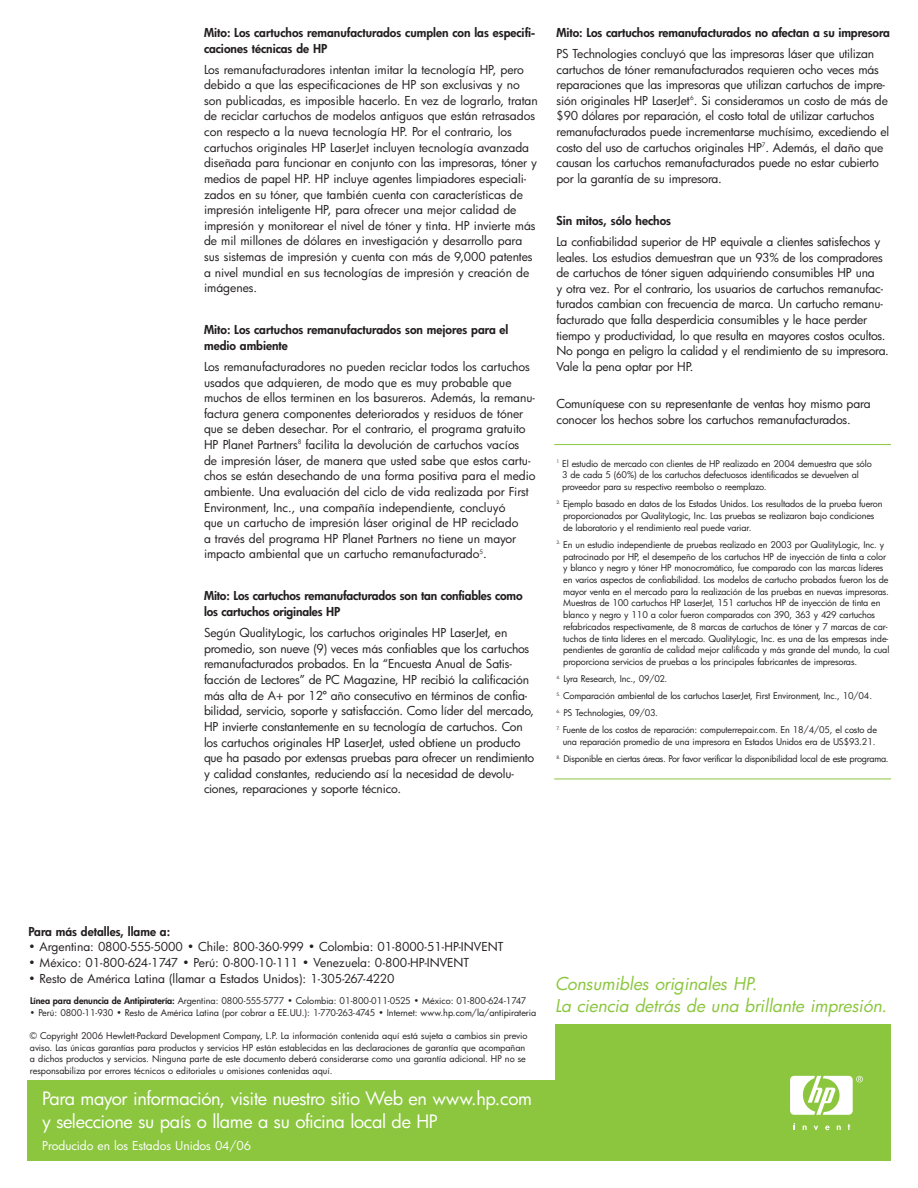
<style>
.page{position:relative;width:918px;height:1188px;background:#fff}
.page>*{position:absolute;margin:0;border:0;box-sizing:border-box;transform-origin:0 0}
.t1{font:18px/22.5px "Futura";letter-spacing:-.02em;color:#fff}
.t2{font:italic 17.25px/22.5px "Futura";color:#8bc63e}
.t3{font:12px/15.6px "Futura";letter-spacing:-.01em;color:#231f20}
.t4{font:800 12px/15.6px "Futura";color:#231f20}
.t5{font:12px "Futura";letter-spacing:-.005em;color:#fff}
.t6{font:9px/11.7px "Futura";letter-spacing:-.01em;color:#231f20}
.t7{font:9px "Futura";letter-spacing:-.03em;color:#231f20}
.s1{font-weight:800}
</style>
<div class="page">
<hr style="left:554px;top:444px;width:337px;height:1px;background:#8bc63e">
<hr style="left:554px;top:779px;width:337px;height:1px;background:#8bc63e">
<div style="left:556px;top:1024px;width:335px;height:137px;background:#8bc63e"></div>
<div style="left:27px;top:1080px;width:553px;height:81px;background:#8bc63e"></div>
<svg style="left:814px;top:1126px;width:4px;height:4px"></svg>
<svg style="left:803px;top:1125px;width:4px;height:5px"></svg>
<svg style="left:837px;top:1125px;width:4px;height:5px"></svg>
<svg style="left:825px;top:1126px;width:5px;height:4px"></svg>
<svg style="left:848px;top:1124px;width:2px;height:6px"></svg>
<svg style="left:790px;top:1076px;width:73px;height:39px"></svg>
<p class="t4" style="left:204px;top:26px;width:333px">Mito: Los cartuchos remanufacturados cumplen con las especifi&shy;caciones técnicas de HP</p>
<p class="t3" style="left:204px;top:62px;width:335px">Los remanufacturadores intentan imitar la tecnología HP, pero debido a que las especificaciones de HP son exclusivas y no son publicadas, es imposible hacerlo. En vez de lograrlo, tratan de reciclar cartuchos de modelos antiguos que están retrasados con respecto a la nueva tecnología HP. Por el contrario, los cartuchos originales HP LaserJet incluyen tecnología avanzada diseñada para funcionar en conjunto con las impresoras, tóner y medios de papel HP. HP incluye agentes limpiadores especiali&shy;zados en su tóner, que también cuenta con características de impresión inteligente HP, para ofrecer una mejor calidad de impresión y monitorear el nivel de tóner y tinta. HP invierte más de mil millones de dólares en investigación y desarrollo para sus sistemas de impresión y cuenta con más de 9,000 patentes a nivel mundial en sus tecnologías de impresión y creación de imágenes.</p>
<p class="t4" style="left:204px;top:323px;width:306px">Mito: Los cartuchos remanufacturados son mejores para el medio ambiente</p>
<p class="t3" style="left:204px;top:360px;width:333px">Los remanufacturadores no pueden reciclar todos los cartuchos usados que adquieren, de modo que es muy probable que muchos de ellos terminen en los basureros. Además, la remanu&shy;factura genera componentes deteriorados y residuos de tóner que se deben desechar. Por el contrario, el programa gratuito HP Planet Partners<sup>8</sup> facilita la devolución de cartuchos vacíos de impresión láser, de manera que usted sabe que estos cartu&shy;chos se están desechando de una forma positiva para el medio ambiente. Una evaluación del ciclo de vida realizada por First Environment, Inc., una compañía independiente, concluyó<br>que un cartucho de impresión láser original de HP reciclado<br>a través del programa HP Planet Partners no tiene un mayor impacto ambiental que un cartucho remanufacturado<sup>5</sup>.</p>
<p class="t4" style="left:204px;top:589px;width:320px">Mito: Los cartuchos remanufacturados son tan confiables como los cartuchos originales HP</p>
<p class="t3" style="left:204px;top:626px;width:332px">Según QualityLogic, los cartuchos originales HP LaserJet, en promedio, son nueve (9) veces más confiables que los cartuchos remanufacturados probados. En la “Encuesta Anual de Satis&shy;facción de Lectores” de PC Magazine, HP recibió la calificación más alta de A+ por 12º año consecutivo en términos de confia&shy;bilidad, servicio, soporte y satisfacción. Como líder del mercado, HP invierte constantemente en su tecnología de cartuchos. Con los cartuchos originales HP LaserJet, usted obtiene un producto que ha pasado por extensas pruebas para ofrecer un rendimiento y calidad constantes, reduciendo así la necesidad de devolu&shy;ciones, reparaciones y soporte técnico.</p>
<p class="t4" style="left:556px;top:26px;width:335px">Mito: Los cartuchos remanufacturados no afectan a su impresora</p>
<p class="t3" style="left:556px;top:47px;width:334px">PS Technologies concluyó que las impresoras láser que utilizan cartuchos de tóner remanufacturados requieren ocho veces más reparaciones que las impresoras que utilizan cartuchos de impre&shy;sión originales HP LaserJet<sup>6</sup>. Si consideramos un costo de más de $90 dólares por reparación, el costo total de utilizar cartuchos remanufacturados puede incrementarse muchísimo, excediendo el costo del uso de cartuchos originales HP<sup>7</sup>. Además, el daño que causan los cartuchos remanufacturados puede no estar cubierto por la garantía de su impresora.</p>
<p class="t4" style="left:556px;top:214px;width:116px">Sin mitos, sólo hechos</p>
<p class="t3" style="left:556px;top:235px;width:334px">La confiabilidad superior de HP equivale a clientes satisfechos y leales. Los estudios demuestran que un 93% de los compradores de cartuchos de tóner siguen adquiriendo consumibles HP una<br>y otra vez. Por el contrario, los usuarios de cartuchos remanufac&shy;turados cambian con frecuencia de marca. Un cartucho remanu&shy;facturado que falla desperdicia consumibles y le hace perder tiempo y productividad, lo que resulta en mayores costos ocultos.<br>No ponga en peligro la calidad y el rendimiento de su impresora.<br>Vale la pena optar por HP.</p>
<p class="t3" style="left:557px;top:396px;width:316px;line-height:16.8px">Comuníquese con su representante de ventas hoy mismo para conocer los hechos sobre los cartuchos remanufacturados.</p>
<p class="t6" style="left:562px;top:458px;width:311px;text-indent:-6px"><sup>1</sup> El estudio de mercado con clientes de HP realizado en 2004 demuestra que sólo<br>3 de cada 5 (60%) de los cartuchos defectuosos identificados se devuelven al proveedor para su respectivo reembolso o reemplazo.</p>
<p class="t6" style="left:563px;top:499px;width:321px;text-indent:-7px"><sup>2.</sup> Ejemplo basado en datos de los Estados Unidos. Los resultados de la prueba fueron proporcionados por QualityLogic, Inc. Las pruebas se realizaron bajo condiciones de laboratorio y el rendimiento real puede variar.</p>
<p class="t6" style="left:563px;top:539px;width:328px;text-indent:-7px"><sup>3.</sup> En un estudio independiente de pruebas realizado en 2003 por QualityLogic, Inc. y patrocinado por HP, el desempeño de los cartuchos HP de inyección de tinta a color y blanco y negro y tóner HP monocromático, fue comparado con las marcas líderes en varios aspectos de confiabilidad. Los modelos de cartucho probados fueron los de mayor venta en el mercado para la realización de las pruebas en nuevas impresoras.<br>Muestras de 100 cartuchos HP LaserJet, 151 cartuchos HP de inyección de tinta en blanco y negro y 110 a color fueron comparados con 390, 363 y 429 cartuchos refabricados respectivamente, de 8 marcas de cartuchos de tóner y 7 marcas de car&shy;tuchos de tinta líderes en el mercado. QualityLogic, Inc. es una de las empresas inde&shy;pendientes de garantía de calidad mejor calificada y más grande del mundo, la cual proporciona servicios de pruebas a los principales fabricantes de impresoras.</p>
<p class="t7" style="left:556px;top:675px;width:112px"><sup>4.</sup> Lyra Research, Inc., 09/02.</p>
<p class="t6" style="left:556px;top:691px;width:317px"><sup>5.</sup> Comparación ambiental de los cartuchos LaserJet, First Environment, Inc., 10/04.</p>
<p class="t6" style="left:556px;top:708px;width:103px"><sup>6.</sup> PS Technologies, 09/03.</p>
<p class="t6" style="left:556px;top:725px;width:322px;text-align:center"><sup>7.</sup> Fuente de los costos de reparación: computerrepair.com. En 18/4/05, el costo de una reparación promedio de una impresora en Estados Unidos era de US$93.21.</p>
<p class="t6" style="left:556px;top:754px;width:334px"><sup>8.</sup> Disponible en ciertas áreas. Por favor verificar la disponibilidad local de este programa.</p>
<p class="t4" style="left:28px;top:925px;width:143px">Para más detalles, llame a:</p>
<p class="t3" style="left:28px;top:940px;width:476px">• Argentina: 0800-555-5000 • Chile: 800-360-999 • Colombia: 01-8000-51-HP-INVENT</p>
<p class="t3" style="left:28px;top:956px;width:442px">• México: 01-800-624-1747 • Perú: 0-800-10-111 • Venezuela: 0-800-HP-INVENT</p>
<p class="t3" style="left:28px;top:971px;width:368px">• Resto de América Latina (llamar a Estados Unidos): 1-305-267-4220</p>
<p class="t6" style="left:30px;top:995px;width:498px"><span class="s1">Línea para denuncia de Antipiratería:</span> Argentina: 0800-555-5777 • Colombia: 01-800-011-0525 • México: 01-800-624-1747</p>
<p class="t6" style="left:30px;top:1007px;width:508px">• Perú: 0800-11-930 • Resto de América Latina (por cobrar a EE.UU.): 1-770-263-4745 • Internet: www.hp.com/la/antipirateria</p>
<p class="t6" style="left:30px;top:1031px;width:499px">© Copyright 2006 Hewlett-Packard Development Company, L.P. La información contenida aquí está sujeta a cambios sin previo aviso. Las únicas garantías para productos y servicios HP están establecidas en las declaraciones de garantía que acompañan a dichos productos y servicios. Ninguna parte de este documento deberá considerarse como una garantía adicional. HP no se responsabiliza por errores técnicos o editoriales u omisiones contenidas aquí.</p>
<h1 class="t1" style="left:42px;top:1089px;width:491px">Para mayor información, visite nuestro sitio Web en www.hp.com y seleccione su país o llame a su oficina local de HP</h1>
<p class="t5" style="left:42px;top:1140px;width:211px">Producido en los Estados Unidos 04/06</p>
<h2 class="t2" style="left:555px;top:974px;width:333px">Consumibles originales HP.<br>La ciencia detrás de una brillante impresión.</h2>
</div>
